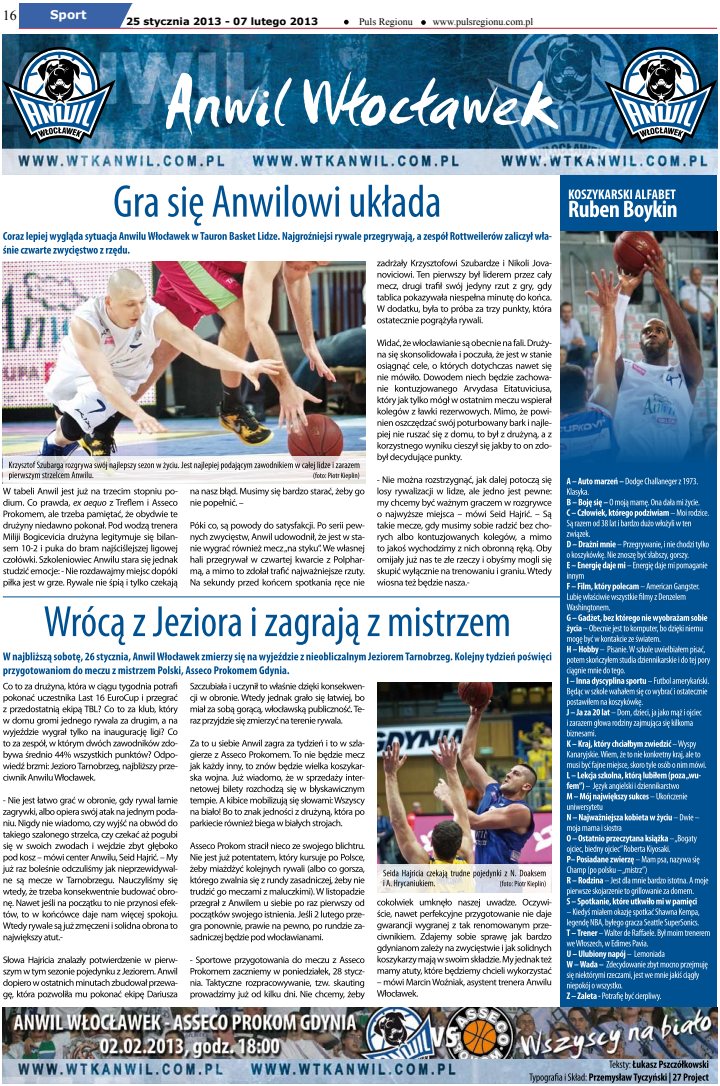
<style>
.page{position:relative;width:720px;height:1086px;background:#fff}
.page>*{position:absolute;margin:0;border:0;box-sizing:border-box;transform-origin:0 0}
.t1{font:14px "Times New Roman";color:#000}
.t2{font:700 12px "Verdana";color:#fff}
.t3{font:10px "Times New Roman";color:#000}
.t4{font:700 10px "Verdana";color:#000}
</style>
<div class="page">
<hr style="left:19px;top:28px;width:698px;height:1px;background:#b9132b">
<div style="left:19px;top:3px;width:113px;height:24px;background:#3a62a7"></div>
<svg style="left:120px;top:3px;width:25px;height:25px"></svg>
<svg style="left:344px;top:20px;width:5px;height:5px"></svg>
<svg style="left:421px;top:20px;width:5px;height:5px"></svg>
<svg style="left:377px;top:476px;width:175px;height:111px"></svg>
<svg style="left:377px;top:339px;width:175px;height:123px"></svg>
<svg style="left:190px;top:521px;width:175px;height:66px"></svg>
<svg style="left:190px;top:487px;width:174px;height:20px"></svg>
<svg style="left:3px;top:487px;width:175px;height:100px"></svg>
<hr style="left:3px;top:596px;width:564px;height:1px;background:#005191">
<svg style="left:377px;top:898px;width:175px;height:98px"></svg>
<svg style="left:190px;top:956px;width:175px;height:43px"></svg>
<svg style="left:190px;top:842px;width:175px;height:100px"></svg>
<svg style="left:189px;top:739px;width:176px;height:89px"></svg>
<svg style="left:190px;top:682px;width:175px;height:43px"></svg>
<svg style="left:3px;top:956px;width:175px;height:43px"></svg>
<svg style="left:3px;top:796px;width:175px;height:146px"></svg>
<svg style="left:3px;top:682px;width:175px;height:98px"></svg>
<img style="left:3px;top:325px;width:363px;height:131px">
<img style="left:3px;top:1007px;width:714px;height:76px">
<img style="left:3px;top:34px;width:714px;height:141px">
<svg style="left:166px;top:71px;width:392px;height:64px"></svg>
<svg style="left:604px;top:47px;width:113px;height:97px"></svg>
<svg style="left:529px;top:1060px;width:180px;height:23px;background:#8092a5"></svg>
<svg style="left:3px;top:652px;width:548px;height:24px"></svg>
<svg style="left:44px;top:606px;width:465px;height:39px"></svg>
<svg style="left:3px;top:456px;width:363px;height:28px"></svg>
<svg style="left:9px;top:461px;width:350px;height:19px"></svg>
<svg style="left:3px;top:47px;width:113px;height:97px"></svg>
<img style="left:3px;top:232px;width:549px;height:93px">
<svg style="left:114px;top:185px;width:325px;height:41px"></svg>
<div style="left:561px;top:175px;width:156px;height:833px;background:#005191"></div>
<img style="left:561px;top:231px;width:156px;height:228px">
<svg style="left:569px;top:189px;width:107px;height:33px"></svg>
<svg style="left:566px;top:478px;width:144px;height:523px"></svg>
<hr style="left:3px;top:1008px;width:714px;height:1px;background:#005191">
<img style="left:377px;top:682px;width:175px;height:182px">
<svg style="left:377px;top:864px;width:175px;height:28px"></svg>
<svg style="left:383px;top:869px;width:163px;height:19px;background:#c2c1bf"></svg>
<h1 class="t1" style="left:3px;top:5px;width:16px">16</h1>
<p class="t2" style="left:50px;top:7px;width:38px">Sport</p>
<p class="t4" style="left:126px;top:15px;width:194px">25 stycznia 2013 - 07 lutego 2013</p>
<p class="t3" style="left:359px;top:15px;width:55px">Puls Regionu</p>
<p class="t3" style="left:433px;top:15px;width:102px">www.pulsregionu.com.pl</p>
</div>
